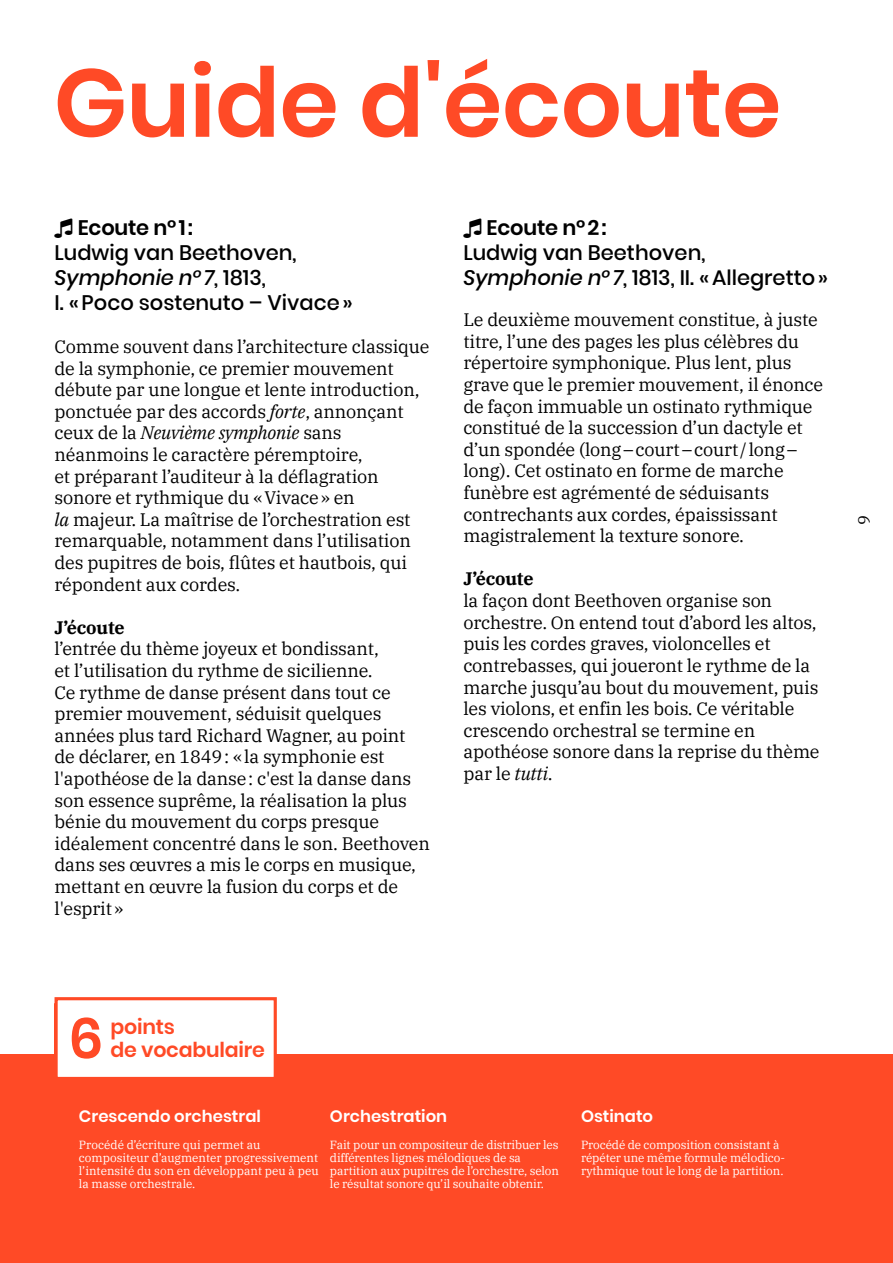
<style>
.page{position:relative;width:893px;height:1263px;background:#fff}
.page>*{position:absolute;margin:0;border:0;box-sizing:border-box;transform-origin:0 0}
.t1{font:600 96px "Poppins";letter-spacing:-.005em;color:#ff4a26}
.t2{font:600 55.8px "Poppins";color:#ff4a26}
.t3{font:600 50.25px "Poppins";color:#ff4a26}
.t4{font:500 21px/25.2px "Poppins";color:#000}
.t5{font:600 21px "Poppins";letter-spacing:-.01em;color:#000}
.t6{font:600 20.55px "Poppins";letter-spacing:-.01em;color:#ff4a26}
.t7{font:600 18.6px "Poppins";letter-spacing:-.01em;color:#ff4a26}
.t8{font:18px/21.6px "IBM Plex Serif";letter-spacing:-.01em;color:#000}
.t9{font:700 18px "IBM Plex Serif";letter-spacing:-.01em;color:#000}
.t10{font:600 16.5px "Poppins";color:#fff}
.t11{font:16.5px "IBM Plex Serif";color:#000}
.t12{font:11.7px/13.2px "IBM Plex Serif";letter-spacing:-.01em;color:#fff}
.s1{font-style:italic}
</style>
<div class="page">
<div style="left:0;top:1054px;width:893px;height:209px;background:#ff4a26"></div>
<div style="left:55px;top:997px;width:222px;height:83px;background:#fff;border:3px solid #ff4a26"></div>
<h1 class="t1" style="left:54px;top:47px;width:729px">Guide d'écoute</h1>
<p class="t5" style="left:78px;top:215px;width:117px">Ecoute n°1:</p>
<p class="t4" style="left:55px;top:240px;width:300px">Ludwig van Beethoven,<br><span class="s1">Symphonie n° 7</span>, 1813,<br>I. «Poco sostenuto – Vivace»</p>
<p class="t8" style="left:55px;top:334px;width:376px">Comme souvent dans l’architecture classique de la symphonie, ce premier mouvement débute par une longue et lente introduction, ponctuée par des accords <span class="s1">forte</span>, annonçant ceux de la <span class="s1">Neuvième symphonie</span> sans néanmoins le caractère péremptoire,<br>et préparant l’auditeur à la déflagration sonore et rythmique du «Vivace» en<br><span class="s1">la</span> majeur. La maîtrise de l’orchestration est remarquable, notamment dans l’utilisation des pupitres de bois, flûtes et hautbois, qui répondent aux cordes.</p>
<p class="t9" style="left:55px;top:613px;width:72px">J’écoute</p>
<p class="t8" style="left:55px;top:637px;width:377px">l’entrée du thème joyeux et bondissant,<br>et l’utilisation du rythme de sicilienne.<br>Ce rythme de danse présent dans tout ce premier mouvement, séduisit quelques années plus tard Richard Wagner, au point de déclarer, en 1849: «la symphonie est l'apothéose de la danse: c'est la danse dans son essence suprême, la réalisation la plus bénie du mouvement du corps presque idéalement concentré dans le son. Beethoven dans ses œuvres a mis le corps en musique, mettant en œuvre la fusion du corps et de l'esprit»</p>
<p class="t5" style="left:487px;top:215px;width:122px">Ecoute n°2:</p>
<p class="t4" style="left:463px;top:240px;width:366px">Ludwig van Beethoven,<br><span class="s1">Symphonie n° 7</span>, 1813, II. «Allegretto»</p>
<p class="t8" style="left:463px;top:308px;width:361px">Le deuxième mouvement constitue, à juste titre, l’une des pages les plus célèbres du répertoire symphonique. Plus lent, plus grave que le premier mouvement, il énonce de façon immuable un ostinato rythmique constitué de la succession d’un dactyle et d’un spondée (long–court–court/long– long). Cet ostinato en forme de marche funèbre est agrémenté de séduisants contrechants aux cordes, épaississant magistralement la texture sonore.</p>
<p class="t9" style="left:463px;top:565px;width:72px">J’écoute</p>
<p class="t8" style="left:463px;top:588px;width:358px">la façon dont Beethoven organise son orchestre. On entend tout d’abord les altos, puis les cordes graves, violoncelles et contrebasses, qui joueront le rythme de la marche jusqu’au bout du mouvement, puis les violons, et enfin les bois. Ce véritable crescendo orchestral se termine en apothéose sonore dans la reprise du thème par le <span class="s1">tutti</span>.</p>
<p class="t11" style="left:851px;top:525px;width:11px;rotate:-90deg">9</p>
<h2 class="t2" style="left:68px;top:1006px;width:36px">6</h2>
<p class="t6" style="left:110px;top:1015px;width:66px">points</p>
<h3 class="t3" style="left:67px;top:1011px;width:33px">6</h3>
<p class="t7" style="left:104px;top:1019px;width:60px">points</p>
<p class="t6" style="left:110px;top:1038px;width:156px">de vocabulaire</p>
<p class="t7" style="left:104px;top:1040px;width:141px">de vocabulaire</p>
<p class="t10" style="left:79px;top:1107px;width:183px">Crescendo orchestral</p>
<p class="t12" style="left:79px;top:1137px;width:241px">Procédé d’écriture qui permet au compositeur d’augmenter progressivement l’intensité du son en développant peu à peu la masse orchestrale.</p>
<p class="t10" style="left:330px;top:1107px;width:119px">Orchestration</p>
<p class="t12" style="left:330px;top:1137px;width:230px">Fait pour un compositeur de distribuer les différentes lignes mélodiques de sa partition aux pupitres de l’orchestre, selon le résultat sonore qu’il souhaite obtenir.</p>
<p class="t10" style="left:581px;top:1107px;width:74px">Ostinato</p>
<p class="t12" style="left:581px;top:1137px;width:206px">Procédé de composition consistant à répéter une même formule mélodico&shy;rythmique tout le long de la partition.</p>
</div>
